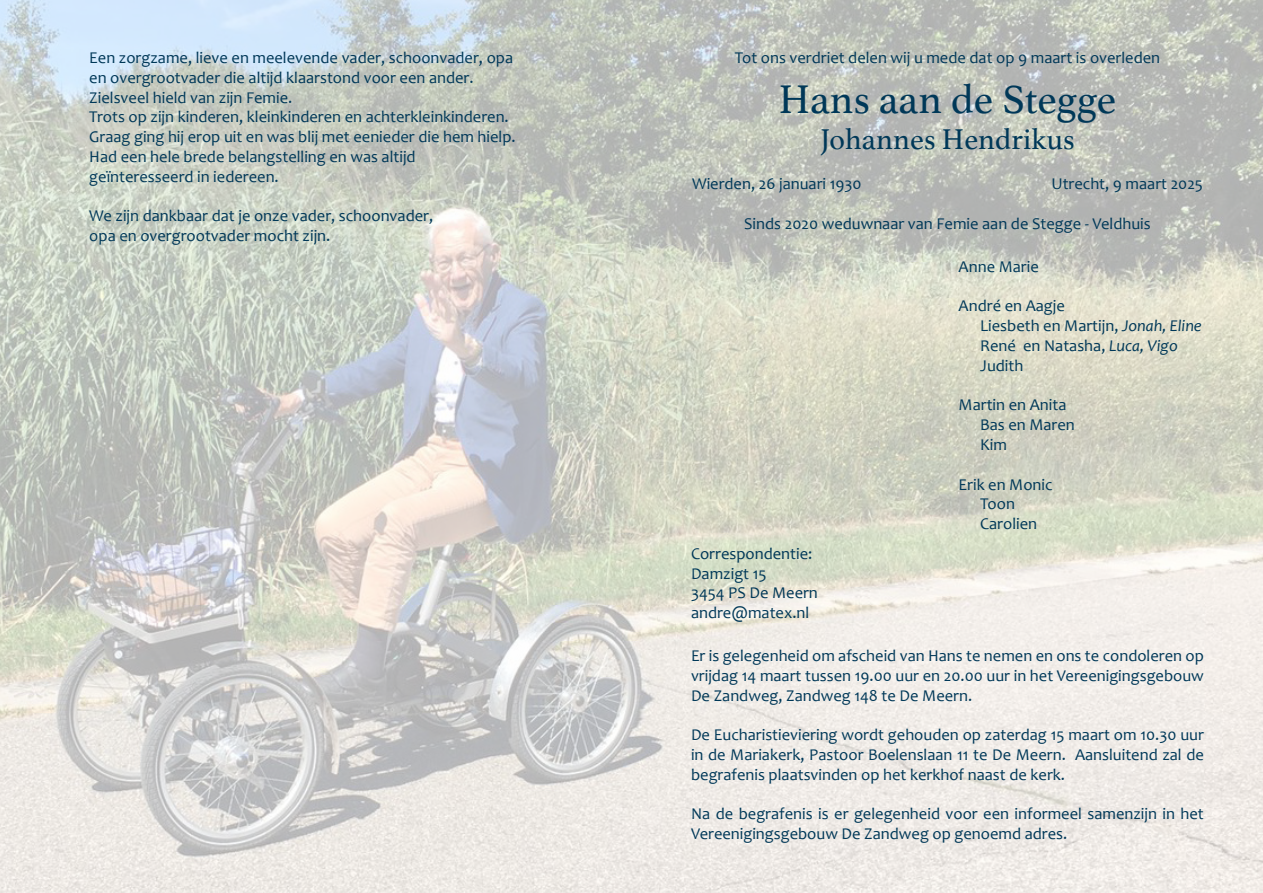
<style>
.page{position:relative;width:1263px;height:893px;background:#fff}
.page>*{position:absolute;margin:0;border:0;box-sizing:border-box;transform-origin:0 0}
.t1{font:42px "Athelas";color:#003858}
.t2{font:30px "Athelas";color:#003858}
.t3{font:16.5px/19.8px "Candara";color:#003858;text-align:justify}
.s1{font-style:italic}
</style>
<div class="page">
<img style="left:0;top:0;width:1263px;height:893px">
<p class="t3" style="left:89px;top:48px;width:425px">Een zorgzame, lieve en meelevende vader, schoonvader, opa</p>
<p class="t3" style="left:89px;top:68px;width:386px">en overgrootvader die altijd klaarstond voor een ander.</p>
<p class="t3" style="left:89px;top:87px;width:205px">Zielsveel hield van zijn Femie.</p>
<p class="t3" style="left:89px;top:107px;width:421px">Trots op zijn kinderen, kleinkinderen en achterkleinkinderen.</p>
<p class="t3" style="left:89px;top:127px;width:428px">Graag ging hij erop uit en was blij met eenieder die hem hielp.</p>
<p class="t3" style="left:89px;top:147px;width:328px">Had een hele brede belangstelling en was altijd</p>
<p class="t3" style="left:89px;top:167px;width:191px">geïnteresseerd in iedereen.</p>
<p class="t3" style="left:89px;top:206px;width:345px">We zijn dankbaar dat je onze vader, schoonvader,</p>
<p class="t3" style="left:89px;top:226px;width:243px">opa en overgrootvader mocht zijn.</p>
<p class="t3" style="left:735px;top:48px;width:427px">Tot ons verdriet delen wij u mede dat op 9 maart is overleden</p>
<p class="t1" style="left:779px;top:66px;width:339px">Hans aan de Stegge</p>
<p class="t2" style="left:820px;top:116px;width:256px">Johannes Hendrikus</p>
<p class="t3" style="left:692px;top:174px;width:171px">Wierden, 26 januari 1930</p>
<p class="t3" style="left:1051px;top:174px;width:153px">Utrecht, 9 maart 2025</p>
<p class="t3" style="left:744px;top:213px;width:408px">Sinds 2020 weduwnaar van Femie aan de Stegge - Veldhuis</p>
<p class="t3" style="left:959px;top:257px;width:82px">Anne Marie</p>
<p class="t3" style="left:959px;top:296px;width:108px">André en Aagje</p>
<p class="t3" style="left:980px;top:316px;width:223px">Liesbeth en Martijn, <span class="s1">Jonah, Eline</span></p>
<p class="t3" style="left:980px;top:336px;width:199px">René en Natasha, <span class="s1">Luca, Vigo</span></p>
<p class="t3" style="left:980px;top:356px;width:45px">Judith</p>
<p class="t3" style="left:959px;top:395px;width:109px">Martin en Anita</p>
<p class="t3" style="left:980px;top:415px;width:96px">Bas en Maren</p>
<p class="t3" style="left:980px;top:435px;width:28px">Kim</p>
<p class="t3" style="left:959px;top:474px;width:95px">Erik en Monic</p>
<p class="t3" style="left:980px;top:494px;width:36px">Toon</p>
<p class="t3" style="left:980px;top:514px;width:59px">Carolien</p>
<p class="t3" style="left:691px;top:544px;width:123px">Correspondentie:</p>
<p class="t3" style="left:691px;top:563px;width:77px">Damzigt 15</p>
<p class="t3" style="left:691px;top:583px;width:128px">3454 PS De Meern</p>
<p class="t3" style="left:691px;top:603px;width:120px">andre@matex.nl</p>
<p class="t3" style="left:691px;top:646px;width:514px">Er is gelegenheid om afscheid van Hans te nemen en ons te condoleren op vrijdag 14 maart tussen 19.00 uur en 20.00 uur in het Vereenigingsgebouw De Zandweg, Zandweg 148 te De Meern.</p>
<p class="t3" style="left:691px;top:725px;width:514px">De Eucharistieviering wordt gehouden op zaterdag 15 maart om 10.30 uur in de Mariakerk, Pastoor Boelenslaan 11 te De Meern. Aansluitend zal de begrafenis plaatsvinden op het kerkhof naast de kerk.</p>
<p class="t3" style="left:691px;top:804px;width:514px">Na de begrafenis is er gelegenheid voor een informeel samenzijn in het<br>Vereenigingsgebouw De Zandweg op genoemd adres.</p>
</div>
